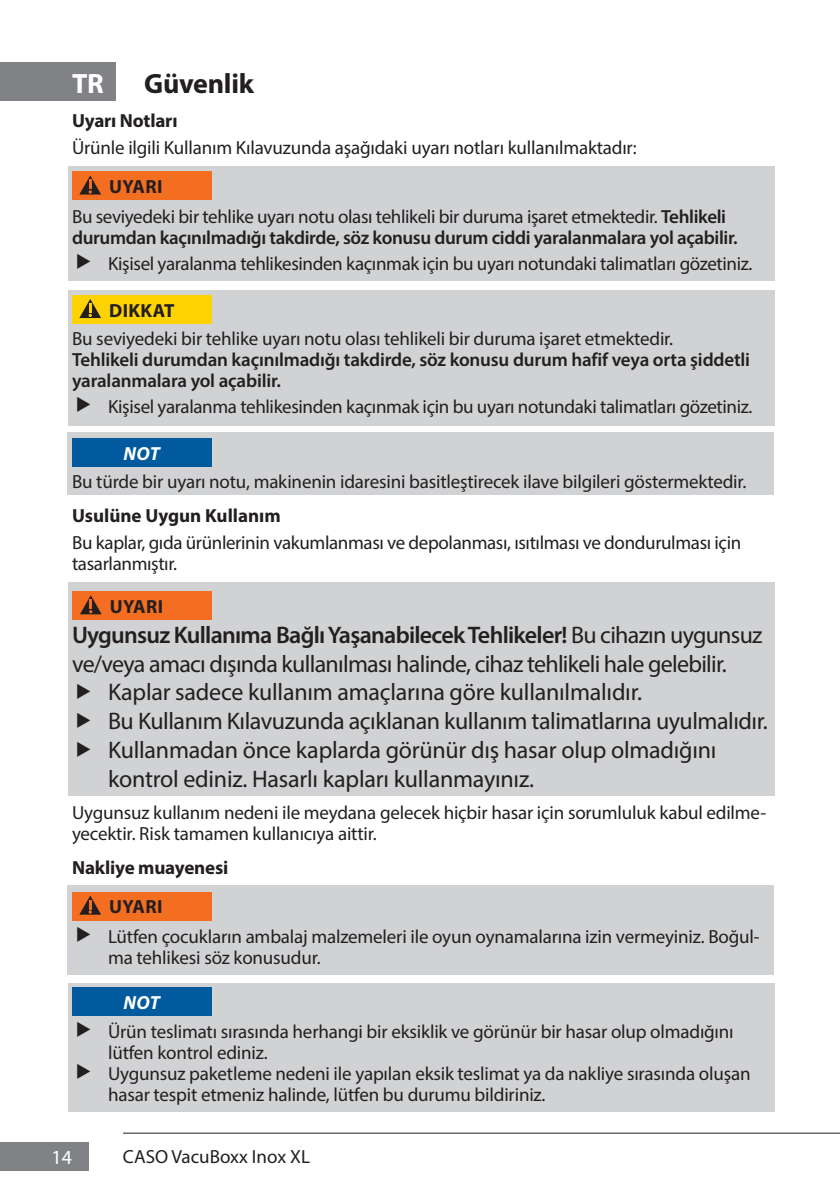
<style>
.page{position:relative;width:840px;height:1191px;background:#fff}
.page>*{position:absolute;margin:0;border:0;box-sizing:border-box;transform-origin:0 0}
.t1{font:700 28px "Myriad Pro";letter-spacing:-.01em;color:#231f20}
.t2{font:700 28px "Myriad Pro";color:#fff}
.t3{font:24px "Myriad Pro";letter-spacing:-.015em;color:#231f20}
.t4{font:600 24px "Myriad Pro";letter-spacing:-.03em;color:#231f20}
.t5{font:20px "Myriad Pro";color:#fff}
.t6{font:19px/21px "Myriad Pro";letter-spacing:-.01em;color:#231f20}
.t7{font:600 19px/21px "Myriad Pro";letter-spacing:-.015em;color:#231f20}
.t8{font:700 19px/39px "Myriad Pro";letter-spacing:-.01em;color:#231f20}
.t9{font:italic 700 19px "Myriad Pro";letter-spacing:.005em;color:#fff}
.s1{font-weight:400}
</style>
<div class="page">
<div style="left:0;top:1141px;width:89px;height:29px;background:#808285"></div>
<hr style="left:123px;top:1132px;width:716px;height:1px;background:#231f20">
<div style="left:0;top:62px;width:116px;height:38px;background:#808285"></div>
<div style="left:68px;top:166px;width:705px;height:115px;background:#d1d2d4"></div>
<div style="left:68px;top:290px;width:705px;height:135px;background:#d1d2d4"></div>
<div style="left:67px;top:432px;width:705px;height:63px;background:#d1d2d4"></div>
<div style="left:68px;top:583px;width:705px;height:213px;background:#d1d2d4"></div>
<div style="left:67px;top:884px;width:705px;height:90px;background:#d1d2d4"></div>
<div style="left:72px;top:892px;width:139px;height:28px;background:#f36e21"></div>
<svg style="left:79px;top:895px;width:22px;height:19px"></svg>
<div style="left:68px;top:983px;width:705px;height:129px;background:#d1d2d4"></div>
<div style="left:72px;top:172px;width:139px;height:28px;background:#f36e21"></div>
<svg style="left:79px;top:175px;width:22px;height:19px"></svg>
<div style="left:72px;top:295px;width:139px;height:28px;background:#fed304"></div>
<svg style="left:79px;top:299px;width:22px;height:19px"></svg>
<div style="left:72px;top:438px;width:139px;height:28px;background:#015a9d"></div>
<div style="left:73px;top:592px;width:138px;height:28px;background:#f36e21"></div>
<svg style="left:80px;top:595px;width:22px;height:19px"></svg>
<div style="left:72px;top:988px;width:139px;height:28px;background:#015a9d"></div>
<h1 class="t2" style="left:72px;top:65px;width:33px">TR</h1>
<h1 class="t1" style="left:144px;top:65px;width:111px">Güvenlik</h1>
<p class="t8" style="left:72px;top:101px;width:107px">Uyarı Notları</p>
<p class="t6" style="left:72px;top:137px;width:566px">Ürünle ilgili Kullanım Kılavuzunda aşağıdaki uyarı notları kullanılmaktadır:</p>
<p class="t8" style="left:109px;top:166px;width:55px">UYARI</p>
<p class="t7" style="left:72px;top:205px;width:666px"><span class="s1">Bu seviyedeki bir tehlike uyarı notu olası tehlikeli bir duruma işaret etmektedir.</span> Tehlikeli durumdan kaçınılmadığı takdirde, söz konusu durum ciddi yaralanmalara yol açabilir.</p>
<p class="t6" style="left:108px;top:253px;width:645px">Kişisel yaralanma tehlikesinden kaçınmak için bu uyarı notundaki talimatları gözetiniz.</p>
<p class="t8" style="left:109px;top:290px;width:67px">DIKKAT</p>
<p class="t6" style="left:72px;top:327px;width:602px">Bu seviyedeki bir tehlike uyarı notu olası tehlikeli bir duruma işaret etmektedir.</p>
<p class="t7" style="left:72px;top:348px;width:679px">Tehlikeli durumdan kaçınılmadığı takdirde, söz konusu durum hafif veya orta şiddetli yaralanmalara yol açabilir.</p>
<p class="t6" style="left:108px;top:396px;width:645px">Kişisel yaralanma tehlikesinden kaçınmak için bu uyarı notundaki talimatları gözetiniz.</p>
<p class="t9" style="left:123px;top:441px;width:38px">NOT</p>
<p class="t6" style="left:72px;top:470px;width:675px">Bu türde bir uyarı notu, makinenin idaresini basitleştirecek ilave bilgileri göstermektedir.</p>
<p class="t8" style="left:72px;top:495px;width:210px">Usulüne Uygun Kullanım</p>
<p class="t6" style="left:72px;top:531px;width:670px">Bu kaplar, gıda ürünlerinin vakumlanması ve depolanması, ısıtılması ve dondurulması için tasarlanmıştır.</p>
<p class="t8" style="left:110px;top:586px;width:55px">UYARI</p>
<p class="t4" style="left:72px;top:619px;width:691px">Uygunsuz Kullanıma Bağlı Yaşanabilecek Tehlikeler! <span class="s1">Bu cihazın uygunsuz</span></p>
<p class="t3" style="left:72px;top:648px;width:656px">ve/veya amacı dışında kullanılması halinde, cihaz tehlikeli hale gelebilir.</p>
<p class="t3" style="left:108px;top:677px;width:535px">Kaplar sadece kullanım amaçlarına göre kullanılmalıdır.</p>
<p class="t3" style="left:108px;top:706px;width:660px">Bu Kullanım Kılavuzunda açıklanan kullanım talimatlarına uyulmalıdır.</p>
<p class="t3" style="left:108px;top:735px;width:609px">Kullanmadan önce kaplarda görünür dış hasar olup olmadığını</p>
<p class="t3" style="left:108px;top:764px;width:427px">kontrol ediniz. Hasarlı kapları kullanmayınız.</p>
<p class="t6" style="left:72px;top:802px;width:695px">Uygunsuz kullanım nedeni ile meydana gelecek hiçbir hasar için sorumluluk kabul edilme&shy;yecektir. Risk tamamen kullanıcıya aittir.</p>
<p class="t8" style="left:109px;top:847px;width:121px;text-indent:-37px">Nakliye muayenesi<br>UYARI</p>
<p class="t6" style="left:108px;top:925px;width:652px">Lütfen çocukların ambalaj malzemeleri ile oyun oynamalarına izin vermeyiniz. Boğul&shy;ma tehlikesi söz konusudur.</p>
<p class="t9" style="left:123px;top:990px;width:38px">NOT</p>
<p class="t6" style="left:108px;top:1021px;width:643px">Ürün teslimatı sırasında herhangi bir eksiklik ve görünür bir hasar olup olmadığını lütfen kontrol ediniz.<br>Uygunsuz paketleme nedeni ile yapılan eksik teslimat ya da nakliye sırasında oluşan hasar tespit etmeniz halinde, lütfen bu durumu bildiriniz.</p>
<p class="t5" style="left:51px;top:1144px;width:22px">14</p>
<p class="t6" style="left:123px;top:1145px;width:188px">CASO VacuBoxx Inox XL</p>
</div>
